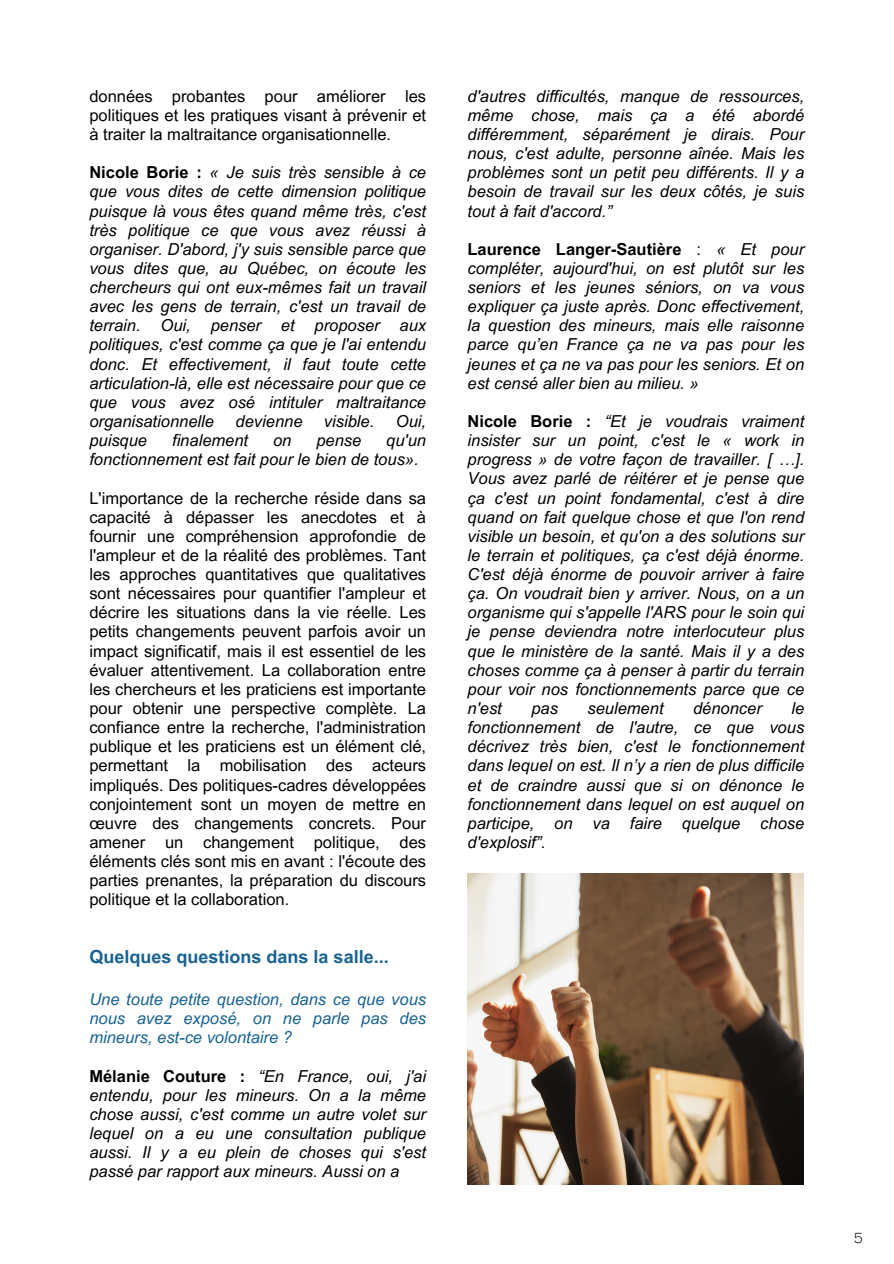
<style>
.page{position:relative;width:894px;height:1264px;background:#fff}
.page>*{position:absolute;margin:0;border:0;box-sizing:border-box;transform-origin:0 0}
.t1{font:700 18px "Arial MT Pro";color:#176293}
.t2{font:18px "Darker Grotesque";color:#000}
.t3{font:italic 16.5px/19.2px "Arial MT Pro";color:#000;text-align:justify}
.t4{font:16.5px/19.2px "Arial MT Pro";color:#000;text-align:justify}
.t5{font:italic 16.5px/19.2px "Arial MT Pro";color:#176293;text-align:justify}
.s1{font-weight:700;font-style:normal}
.s2{font-style:normal}
</style>
<div class="page">
<img style="left:467px;top:873px;width:336px;height:311px">
<p class="t4" style="left:89px;top:88px;width:338px">données probantes pour améliorer les politiques et les pratiques visant à prévenir et à traiter la maltraitance organisationnelle.</p>
<h1 class="t3" style="left:89px;top:165px;width:338px"><span class="s1">Nicole Borie :</span> « Je suis très sensible à ce que vous dites de cette dimension politique puisque là vous êtes quand même très, c'est très politique ce que vous avez réussi à organiser. D'abord, j'y suis sensible parce que vous dites que, au Québec, on écoute les chercheurs qui ont eux-mêmes fait un travail avec les gens de terrain, c'est un travail de terrain. Oui, penser et proposer aux politiques, c'est comme ça que je l'ai entendu donc. Et effectivement, il faut toute cette articulation-là, elle est nécessaire pour que ce que vous avez osé intituler maltraitance organisationnelle</h1>
<h1 class="t3" style="left:235px;top:413px;width:68px">devienne</h1>
<h1 class="t3" style="left:324px;top:413px;width:52px">visible.</h1>
<h1 class="t3" style="left:396px;top:413px;width:32px">Oui,</h1>
<h1 class="t3" style="left:89px;top:433px;width:59px">puisque</h1>
<h1 class="t3" style="left:172px;top:433px;width:78px">finalement</h1>
<h1 class="t3" style="left:273px;top:433px;width:20px">on</h1>
<h1 class="t3" style="left:316px;top:433px;width:46px">pense</h1>
<h1 class="t3" style="left:89px;top:433px;width:338px;text-indent:297px">qu'un fonctionnement est fait pour le bien de tous».</h1>
<p class="t4" style="left:89px;top:490px;width:338px">L'importance de la recherche réside dans sa capacité à dépasser les anecdotes et à fournir une compréhension approfondie de l'ampleur et de la réalité des problèmes. Tant les approches quantitatives que qualitatives sont nécessaires pour quantifier l'ampleur et décrire les situations dans la vie réelle. Les petits changements peuvent parfois avoir un impact significatif, mais il est essentiel de les évaluer attentivement. La collaboration entre les chercheurs et les praticiens est importante pour obtenir une perspective complète. La confiance entre la recherche, l'administration publique et les praticiens est un élément clé, permettant la mobilisation des acteurs impliqués. Des politiques-cadres développées conjointement sont un moyen de mettre en œuvre des changements concrets. Pour amener un changement politique, des éléments clés sont mis en avant : l'écoute des parties prenantes, la préparation du discours politique et la collaboration.</p>
<p class="t1" style="left:89px;top:950px;width:301px">Quelques questions dans la salle...</p>
<p class="t5" style="left:89px;top:991px;width:338px">Une toute petite question, dans ce que vous nous avez exposé, on ne parle pas des mineurs, est-ce volontaire ?</p>
<p class="t3" style="left:89px;top:1068px;width:338px"><span class="s1">Mélanie Couture :</span> “En France, oui, j'ai entendu, pour les mineurs. On a la même chose aussi, c'est comme un autre volet sur lequel on a eu une consultation publique aussi. Il y a eu plein de choses qui s'est passé par rapport aux mineurs. Aussi on a</p>
<p class="t3" style="left:467px;top:88px;width:338px">d'autres difficultés, manque de ressources, même chose, mais ça a été abordé différemment, séparément je dirais. Pour nous, c'est adulte, personne aînée. Mais les problèmes sont un petit peu différents. Il y a besoin de travail sur les deux côtés, je suis tout à fait d'accord.”</p>
<p class="t3" style="left:467px;top:241px;width:338px"><span class="s1">Laurence Langer-Sautière</span> <span class="s2">:</span> « Et pour compléter, aujourd'hui, on est plutôt sur les seniors et les jeunes séniors, on va vous expliquer ça juste après. Donc effectivement, la question des mineurs, mais elle raisonne parce qu’en France ça ne va pas pour les jeunes et ça ne va pas pour les seniors. Et on est censé aller bien au milieu. »</p>
<p class="t3" style="left:467px;top:413px;width:338px"><span class="s1">Nicole Borie :</span> “Et je voudrais vraiment insister sur un point, c'est le « work in progress » de votre façon de travailler. [ …].<br>Vous avez parlé de réitérer et je pense que ça c'est un point fondamental, c'est à dire quand on fait quelque chose et que l'on rend visible un besoin, et qu'on a des solutions sur le terrain et politiques, ça c'est déjà énorme.<br>C'est déjà énorme de pouvoir arriver à faire ça. On voudrait bien y arriver. Nous, on a un organisme qui s'appelle l'ARS pour le soin qui je pense deviendra notre interlocuteur plus que le ministère de la santé. Mais il y a des choses comme ça à penser à partir du terrain pour voir nos fonctionnements parce que ce n'est</p>
<p class="t3" style="left:467px;top:700px;width:338px;text-indent:324px">le fonctionnement de l'autre, ce que vous décrivez très bien, c'est le fonctionnement dans lequel on est. Il n’y a rien de plus difficile et de craindre aussi que si on dénonce le fonctionnement dans lequel on est auquel on participe, on va faire quelque chose d'explosif”.</p>
<p class="t3" style="left:531px;top:700px;width:28px">pas</p>
<p class="t3" style="left:587px;top:700px;width:78px">seulement</p>
<p class="t3" style="left:693px;top:700px;width:70px">dénoncer</p>
<p class="t2" style="left:853px;top:1223px;width:11px">5</p>
</div>
